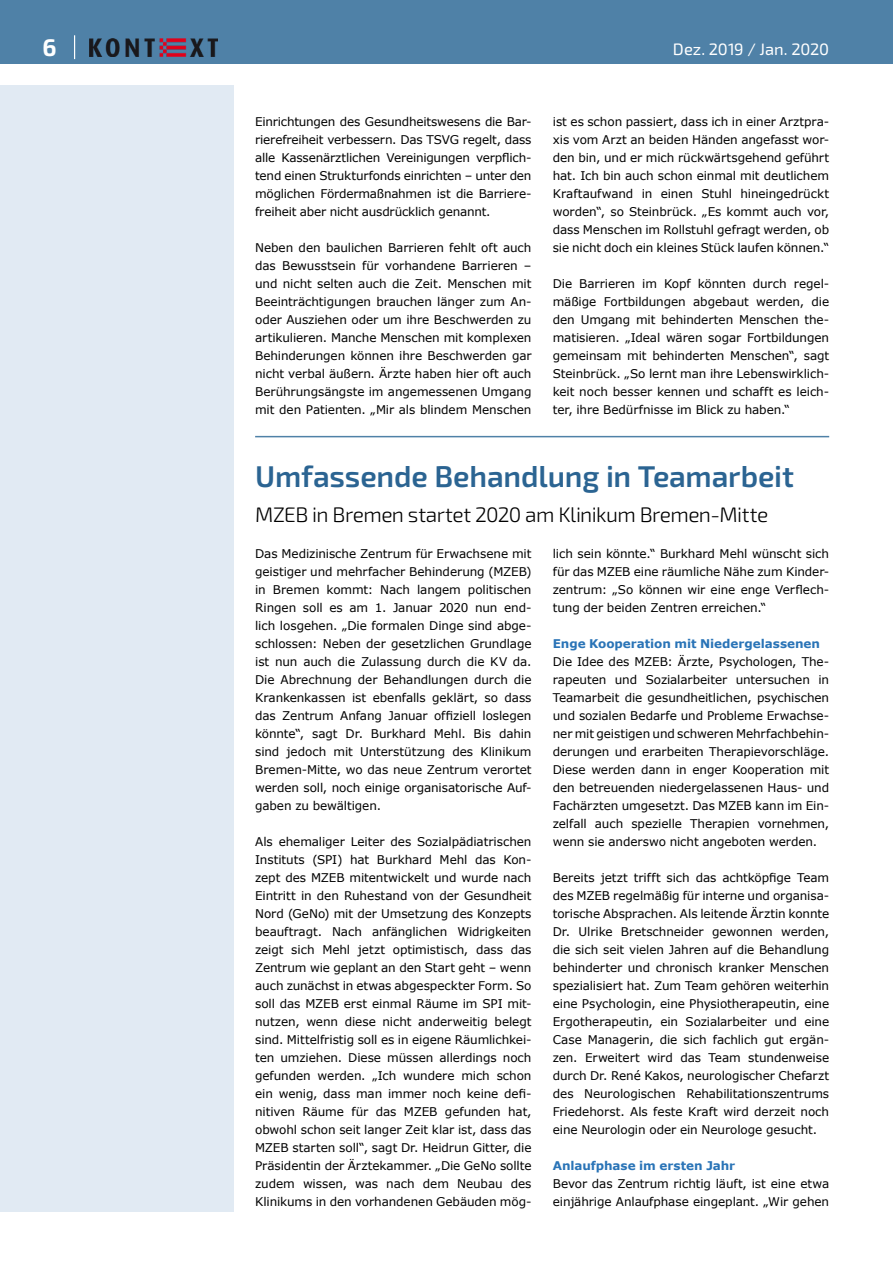
<style>
.page{position:relative;width:893px;height:1263px;background:#fff}
.page>*{position:absolute;margin:0;border:0;box-sizing:border-box;transform-origin:0 0}
.t1{font:600 30px "Exo 2";letter-spacing:-.005em;color:#2b6492}
.t2{font:700 24px "Exo 2";color:#fff}
.t3{font:300 21px "Exo 2";letter-spacing:-.025em;color:#000}
.t4{font:16.5px "Exo 2";letter-spacing:-.005em;color:#fff}
.t5{font:12px/18px "Verdana";letter-spacing:-.01em;color:#000;text-align:justify}
.t6{font:700 12px "Verdana";letter-spacing:-.005em;color:#2a74b7}
</style>
<div class="page">
<div style="left:0;top:85px;width:234px;height:1127px;background:#e1eaf3"></div>
<div style="left:0;top:0;width:893px;height:64px;background:#4f81a7"></div>
<img style="left:89px;top:38px;width:128px;height:18px">
<svg style="left:74px;top:35px;width:1px;height:24px"></svg>
<hr style="left:255px;top:436px;width:574px;height:1px;background:#4f81a7">
<h2 class="t2" style="left:43px;top:34px;width:16px">6</h2>
<h3 class="t4" style="left:673px;top:40px;width:158px">Dez. 2019 / Jan. 2020</h3>
<p class="t5" style="left:255px;top:113px;width:278px">Einrichtungen des Gesundheitswesens die Bar&shy;rierefreiheit verbessern. Das TSVG regelt, dass alle Kassenärztlichen Vereinigungen verpflich&shy;tend einen Strukturfonds einrichten – unter den möglichen Fördermaßnahmen ist die Barriere&shy;freiheit aber nicht ausdrücklich genannt.</p>
<p class="t5" style="left:255px;top:239px;width:278px">Neben den baulichen Barrieren fehlt oft auch das Bewusstsein für vorhandene Barrieren – und nicht selten auch die Zeit. Menschen mit Beeinträchtigungen brauchen länger zum An&shy;oder Ausziehen oder um ihre Beschwerden zu artikulieren. Manche Menschen mit komplexen Behinderungen können ihre Beschwerden gar nicht verbal äußern. Ärzte haben hier oft auch Berührungsängste im angemessenen Umgang mit den Patienten. „Mir als blindem Menschen</p>
<p class="t5" style="left:553px;top:113px;width:278px">ist es schon passiert, dass ich in einer Arztpra&shy;xis vom Arzt an beiden Händen angefasst wor&shy;den bin, und er mich rückwärtsgehend geführt hat. Ich bin auch schon einmal mit deutlichem Kraftaufwand in einen Stuhl hineingedrückt worden“, so Steinbrück. „Es kommt auch vor, dass Menschen im Rollstuhl gefragt werden, ob sie nicht doch ein kleines Stück laufen können.“</p>
<p class="t5" style="left:553px;top:275px;width:278px">Die Barrieren im Kopf könnten durch regel&shy;mäßige Fortbildungen abgebaut werden, die den Umgang mit behinderten Menschen the&shy;matisieren. „Ideal wären sogar Fortbildungen gemeinsam mit behinderten Menschen“, sagt Steinbrück. „So lernt man ihre Lebenswirklich&shy;keit noch besser kennen und schafft es leich&shy;ter, ihre Bedürfnisse im Blick zu haben.“</p>
<h1 class="t1" style="left:255px;top:458px;width:540px">Umfassende Behandlung in Teamarbeit</h1>
<h3 class="t3" style="left:255px;top:503px;width:515px">MZEB in Bremen startet 2020 am Klinikum Bremen-Mitte</h3>
<p class="t5" style="left:255px;top:545px;width:278px">Das Medizinische Zentrum für Erwachsene mit geistiger und mehrfacher Behinderung (MZEB) in Bremen kommt: Nach langem politischen Ringen soll es am 1. Januar 2020 nun end&shy;lich losgehen. „Die formalen Dinge sind abge&shy;schlossen: Neben der gesetzlichen Grundlage ist nun auch die Zulassung durch die KV da.<br>Die Abrechnung der Behandlungen durch die Krankenkassen ist ebenfalls geklärt, so dass das Zentrum Anfang Januar offiziell loslegen könnte“, sagt Dr. Burkhard Mehl. Bis dahin sind jedoch mit Unterstützung des Klinikum Bremen-Mitte, wo das neue Zentrum verortet werden soll, noch einige organisatorische Auf&shy;gaben zu bewältigen.</p>
<p class="t5" style="left:255px;top:833px;width:278px">Als ehemaliger Leiter des Sozialpädiatrischen Instituts (SPI) hat Burkhard Mehl das Kon&shy;zept des MZEB mitentwickelt und wurde nach Eintritt in den Ruhestand von der Gesundheit Nord (GeNo) mit der Umsetzung des Konzepts beauftragt. Nach anfänglichen Widrigkeiten zeigt sich Mehl jetzt optimistisch, dass das Zentrum wie geplant an den Start geht – wenn auch zunächst in etwas abgespeckter Form. So soll das MZEB erst einmal Räume im SPI mit&shy;nutzen, wenn diese nicht anderweitig belegt sind. Mittelfristig soll es in eigene Räumlichkei&shy;ten umziehen. Diese müssen allerdings noch gefunden werden. „Ich wundere mich schon ein wenig, dass man immer noch keine defi&shy;nitiven Räume für das MZEB gefunden hat, obwohl schon seit langer Zeit klar ist, dass das MZEB starten soll“, sagt Dr. Heidrun Gitter, die Präsidentin der Ärztekammer. „Die GeNo sollte zudem wissen, was nach dem Neubau des Klinikums in den vorhandenen Gebäuden mög-</p>
<p class="t5" style="left:553px;top:545px;width:278px">lich sein könnte.“ Burkhard Mehl wünscht sich für das MZEB eine räumliche Nähe zum Kinder&shy;zentrum: „So können wir eine enge Verflech&shy;tung der beiden Zentren erreichen.“</p>
<p class="t6" style="left:553px;top:635px;width:269px">Enge Kooperation mit Niedergelassenen</p>
<p class="t5" style="left:553px;top:653px;width:278px">Die Idee des MZEB: Ärzte, Psychologen, The&shy;rapeuten und Sozialarbeiter untersuchen in Teamarbeit die gesundheitlichen, psychischen und sozialen Bedarfe und Probleme Erwachse&shy;ner mit geistigen und schweren Mehrfachbehin&shy;derungen und erarbeiten Therapievorschläge.<br>Diese werden dann in enger Kooperation mit den betreuenden niedergelassenen Haus- und Fachärzten umgesetzt. Das MZEB kann im Ein&shy;zelfall auch spezielle Therapien vornehmen, wenn sie anderswo nicht angeboten werden.</p>
<p class="t5" style="left:553px;top:869px;width:278px">Bereits jetzt trifft sich das achtköpfige Team des MZEB regelmäßig für interne und organisa&shy;torische Absprachen. Als leitende Ärztin konnte Dr. Ulrike Bretschneider gewonnen werden, die sich seit vielen Jahren auf die Behandlung behinderter und chronisch kranker Menschen spezialisiert hat. Zum Team gehören weiterhin eine Psychologin, eine Physiotherapeutin, eine Ergotherapeutin, ein Sozialarbeiter und eine Case Managerin, die sich fachlich gut ergän&shy;zen. Erweitert wird das Team stundenweise durch Dr. René Kakos, neurologischer Chefarzt des Neurologischen Rehabilitationszentrums Friedehorst. Als feste Kraft wird derzeit noch eine Neurologin oder ein Neurologe gesucht.</p>
<p class="t6" style="left:553px;top:1157px;width:184px">Anlaufphase im ersten Jahr</p>
<p class="t5" style="left:553px;top:1175px;width:278px">Bevor das Zentrum richtig läuft, ist eine etwa einjährige Anlaufphase eingeplant. „Wir gehen</p>
</div>
